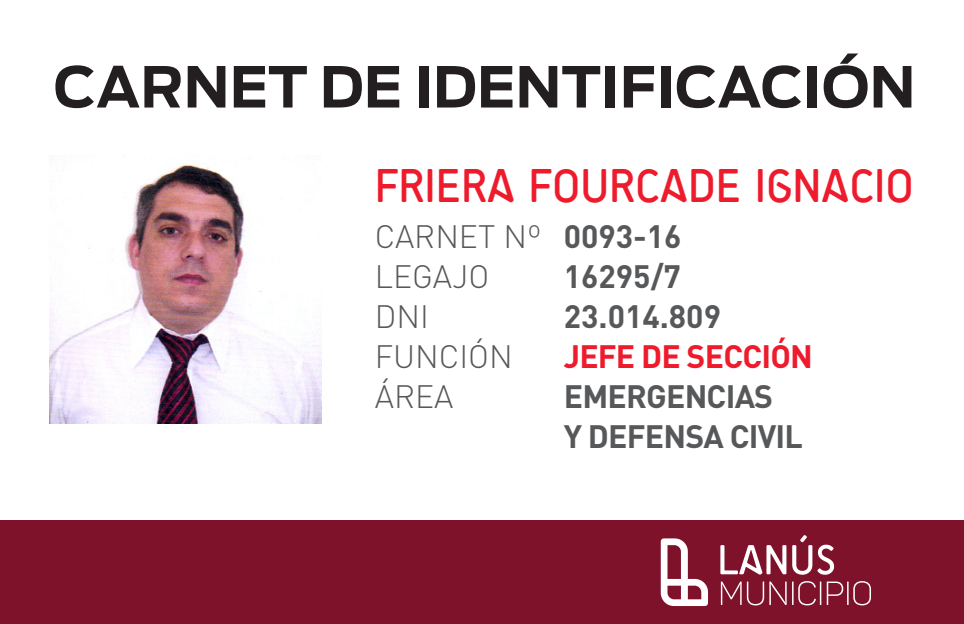
<style>
.page{position:relative;width:964px;height:624px;background:#fff}
.page>*{position:absolute;margin:0;border:0;box-sizing:border-box;transform-origin:0 0}
.t1{font:700 56px "Antenna";color:#231f20}
.t2{font:48px "Sci Fly Sans";color:#ee1b2d}
.t3{font:700 32px/40px "DIN";letter-spacing:-.025em;color:#57585a}
.t4{font:300 32px/40px "DIN";color:#57585a}
.t5{font:700 32px "DIN";letter-spacing:-.025em;color:#ee1b2d}
.s1{font-weight:700}
</style>
<div class="page">
<div style="left:0;top:520px;width:964px;height:104px;background:#7f122b"></div>
<svg style="left:720px;top:545px;width:66px;height:29px"></svg>
<svg style="left:792px;top:535px;width:42px;height:39px"></svg>
<svg style="left:721px;top:581px;width:20px;height:24px"></svg>
<svg style="left:747px;top:581px;width:39px;height:24px"></svg>
<svg style="left:792px;top:581px;width:29px;height:24px"></svg>
<svg style="left:827px;top:581px;width:44px;height:24px"></svg>
<svg style="left:661px;top:538px;width:47px;height:68px"></svg>
<img style="left:50px;top:163px;width:272px;height:261px">
<h1 class="t1" style="left:54px;top:54px;width:863px">CARNET DE IDENTIFICACIÓN</h1>
<h2 class="t2" style="left:375px;top:158px;width:541px">FRIERA FOURCADE IGNACIO</h2>
<p class="t4" style="left:375px;top:216px;width:308px">CARNET Nº <span class="s1">0093-16<br></span>LEGAJO</p>
<p class="t3" style="left:564px;top:255px;width:119px">16295/7</p>
<p class="t4" style="left:375px;top:296px;width:56px">DNI</p>
<p class="t3" style="left:564px;top:295px;width:159px">23.014.809</p>
<p class="t4" style="left:375px;top:336px;width:139px">FUNCIÓN</p>
<p class="t5" style="left:564px;top:335px;width:251px">JEFE DE SECCIÓN</p>
<p class="t4" style="left:375px;top:376px;width:80px">ÁREA</p>
<p class="t3" style="left:564px;top:375px;width:241px">EMERGENCIAS<br>Y DEFENSA CIVIL</p>
</div>
